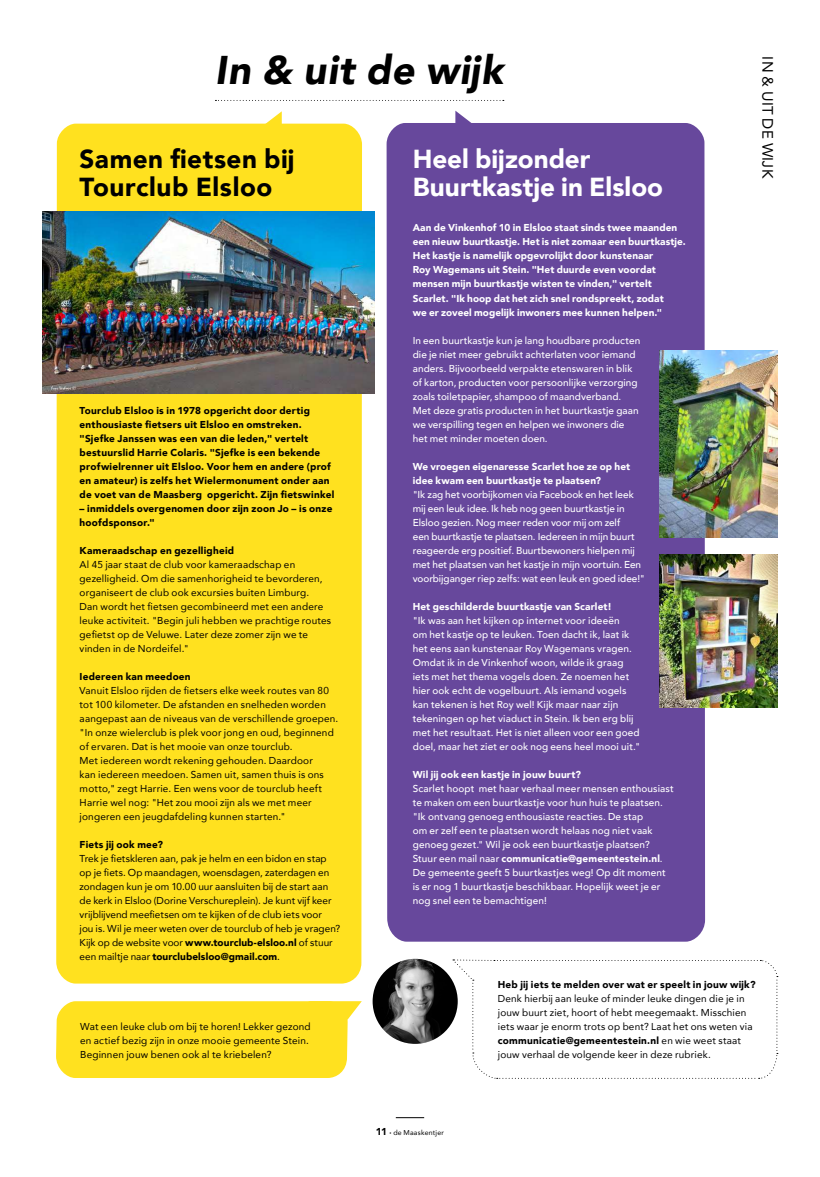
<style>
.page{position:relative;width:820px;height:1177px;background:#fff}
.page>*{position:absolute;margin:0;border:0;box-sizing:border-box;transform-origin:0 0}
.t1{font:italic 900 40px "Avenir";letter-spacing:.02em;color:#000}
.t2{font:900 26px/28px "Avenir";color:#fff}
.t3{font:900 26px/28px "Avenir";letter-spacing:.02em;color:#000}
.t4{font:15px "Avenir";letter-spacing:.02em;color:#000}
.t5{font:10px/14px "Avenir";letter-spacing:.015em;color:#000}
.t6{font:500 10px/14px "Avenir";letter-spacing:.01em;color:#fff}
.t7{font:900 10px/14px "Avenir";letter-spacing:.025em;color:#000}
.t8{font:900 10px/14px "Avenir";letter-spacing:.01em;color:#fff}
.t9{font:7px "Avenir";letter-spacing:.03em;color:#000}
.s1{font-weight:900}
.s2{font-weight:500}
.s3{font-weight:900;font-size:10px}
</style>
<div class="page">
<svg style="left:395px;top:1117px;width:29px;height:1px"></svg>
<div style="left:56px;top:1001px;width:305px;height:76px;background:#ffe11f"></div>
<svg style="left:215px;top:100px;width:288px;height:1px"></svg>
<div style="left:386px;top:123px;width:318px;height:818px;background:#67489c"></div>
<svg style="left:455px;top:111px;width:18px;height:76px"></svg>
<div style="left:56px;top:124px;width:306px;height:859px;background:#ffe11f"></div>
<svg style="left:263px;top:111px;width:19px;height:76px"></svg>
<img style="left:372px;top:958px;width:85px;height:85px;border-radius:43px">
<svg style="left:453px;top:959px;width:324px;height:120px"></svg>
<img style="left:43px;top:211px;width:331px;height:182px">
<img style="left:659px;top:554px;width:118px;height:153px">
<img style="left:659px;top:351px;width:118px;height:186px">
<h1 class="t1" style="left:215px;top:37px;width:290px">In &amp; uit de wijk</h1>
<h2 class="t3" style="left:80px;top:145px;width:216px">Samen fietsen bij<br>Tourclub Elsloo</h2>
<p class="t7" style="left:80px;top:403px;width:256px">Tourclub Elsloo is in 1978 opgericht door dertig enthousiaste fietsers uit Elsloo en omstreken. "Sjefke Janssen was een van die leden," vertelt bestuurslid Harrie Colaris. "Sjefke is een bekende profwielrenner uit Elsloo. Voor hem en andere (prof en amateur) is zelfs het Wielermonument onder aan de voet van de Maasberg opgericht. Zijn fietswinkel</p>
<p class="t7" style="left:80px;top:501px;width:254px">– inmiddels overgenomen door zijn zoon Jo – is onze hoofdsponsor."</p>
<p class="t7" style="left:80px;top:543px;width:156px">Kameraadschap en gezelligheid</p>
<p class="t5" style="left:80px;top:557px;width:253px">Al 45 jaar staat de club voor kameraadschap en gezelligheid. Om die samenhorigheid te bevorderen, organiseert de club ook excursies buiten Limburg.<br>Dan wordt het fietsen gecombineerd met een andere leuke activiteit. "Begin juli hebben we prachtige routes gefietst op de Veluwe. Later deze zomer zijn we te vinden in de Nordeifel."</p>
<p class="t7" style="left:80px;top:669px;width:112px">Iedereen kan meedoen</p>
<p class="t5" style="left:80px;top:683px;width:260px">Vanuit Elsloo rijden de fietsers elke week routes van 80 tot 100 kilometer. De afstanden en snelheden worden aangepast aan de niveaus van de verschillende groepen. "In onze wielerclub is plek voor jong en oud, beginnend of ervaren. Dat is het mooie van onze tourclub.<br>Met iedereen wordt rekening gehouden. Daardoor<br>kan iedereen meedoen. Samen uit, samen thuis is ons motto," zegt Harrie. Een wens voor de tourclub heeft Harrie wel nog: "Het zou mooi zijn als we met meer jongeren een jeugdafdeling kunnen starten."</p>
<p class="t7" style="left:80px;top:837px;width:85px">Fiets jij ook mee?</p>
<p class="t5" style="left:80px;top:851px;width:262px">Trek je fietskleren aan, pak je helm en een bidon en stap op je fiets. Op maandagen, woensdagen, zaterdagen en zondagen kun je om 10.00 uur aansluiten bij de start aan de kerk in Elsloo (Dorine Verschureplein). Je kunt vijf keer vrijblijvend meefietsen om te kijken of de club iets voor<br>jou is. Wil je meer weten over de tourclub of heb je vragen?<br>Kijk op de website voor <span class="s1">www.tourclub-elsloo.nl</span> of stuur een mailtje naar <span class="s1">tourclubelsloo@gmail.com</span><span class="s2">.</span></p>
<h2 class="t2" style="left:412px;top:145px;width:252px">Heel bijzonder<br>Buurtkastje in Elsloo</h2>
<p class="t8" style="left:412px;top:221px;width:274px">Aan de Vinkenhof 10 in Elsloo staat sinds twee maanden een nieuw buurtkastje. Het is niet zomaar een buurtkastje.<br>Het kastje is namelijk opgevrolijkt door kunstenaar<br>Roy Wagemans uit Stein. "Het duurde even voordat mensen mijn buurtkastje wisten te vinden," vertelt Scarlet. "Ik hoop dat het zich snel rondspreekt, zodat<br>we er zoveel mogelijk inwoners mee kunnen helpen."</p>
<p class="t6" style="left:412px;top:332px;width:229px">In een buurtkastje kun je lang houdbare producten die je niet meer gebruikt achterlaten voor iemand anders. Bijvoorbeeld verpakte etenswaren in blik of karton, producten voor persoonlijke verzorging zoals toiletpapier, shampoo of maandverband.<br>Met deze gratis producten in het buurtkastje gaan we verspilling tegen en helpen we inwoners die het met minder moeten doen.</p>
<p class="t8" style="left:412px;top:459px;width:219px">We vroegen eigenaresse Scarlet hoe ze op het idee kwam een buurtkastje te plaatsen?</p>
<p class="t6" style="left:412px;top:486px;width:233px">"Ik zag het voorbijkomen via Facebook en het leek mij een leuk idee. Ik heb nog geen buurtkastje in Elsloo gezien. Nog meer reden voor mij om zelf<br>een buurtkastje te plaatsen. Iedereen in mijn buurt reageerde erg positief. Buurtbewoners hielpen mij met het plaatsen van het kastje in mijn voortuin. Een voorbijganger riep zelfs: wat een leuk en goed idee!"</p>
<p class="t8" style="left:412px;top:599px;width:200px">Het geschilderde buurtkastje van Scarlet!</p>
<p class="t6" style="left:412px;top:612px;width:229px">"Ik was aan het kijken op internet voor ideeën<br>om het kastje op te leuken. Toen dacht ik, laat ik het eens aan kunstenaar Roy Wagemans vragen.<br>Omdat ik in de Vinkenhof woon, wilde ik graag iets met het thema vogels doen. Ze noemen het hier ook echt de vogelbuurt. Als iemand vogels kan tekenen is het Roy wel! Kijk maar naar zijn tekeningen op het viaduct in Stein. Ik ben erg blij met het resultaat. Het is niet alleen voor een goed doel, maar het ziet er ook nog eens heel mooi uit."</p>
<p class="t8" style="left:412px;top:767px;width:170px">Wil jij ook een kastje in jouw buurt?</p>
<p class="t6" style="left:412px;top:780px;width:262px">Scarlet hoopt met haar verhaal meer mensen enthousiast te maken om een buurtkastje voor hun huis te plaatsen. "Ik ontvang genoeg enthousiaste reacties. De stap<br>om er zelf een te plaatsen wordt helaas nog niet vaak genoeg gezet." Wil je ook een buurtkastje plaatsen?<br>Stuur een mail naar <span class="s1">communicatie@gemeentestein.nl</span>.<br>De gemeente geeft 5 buurtkastjes weg! Op dit moment is er nog 1 buurtkastje beschikbaar. Hopelijk weet je er nog snel een te bemachtigen!</p>
<h3 class="t4" style="left:779px;top:56px;width:123px;rotate:90deg">IN &amp; UIT DE WIJK</h3>
<p class="t5" style="left:80px;top:1019px;width:232px">Wat een leuke club om bij te horen! Lekker gezond en actief bezig zijn in onze mooie gemeente Stein.<br>Beginnen jouw benen ook al te kriebelen?</p>
<p class="t9" style="left:376px;top:1126px;width:70px"><span class="s3">11</span> <span class="s1">·</span> de Maaskentjer</p>
<p class="t7" style="left:497px;top:977px;width:259px">Heb jij iets te melden over wat er speelt in jouw wijk?</p>
<p class="t5" style="left:497px;top:991px;width:256px">Denk hierbij aan leuke of minder leuke dingen die je in jouw buurt ziet, hoort of hebt meegemaakt. Misschien iets waar je enorm trots op bent? Laat het ons weten via <span class="s1">communicatie@gemeentestein.nl</span> en wie weet staat jouw verhaal de volgende keer in deze rubriek.</p>
</div>
